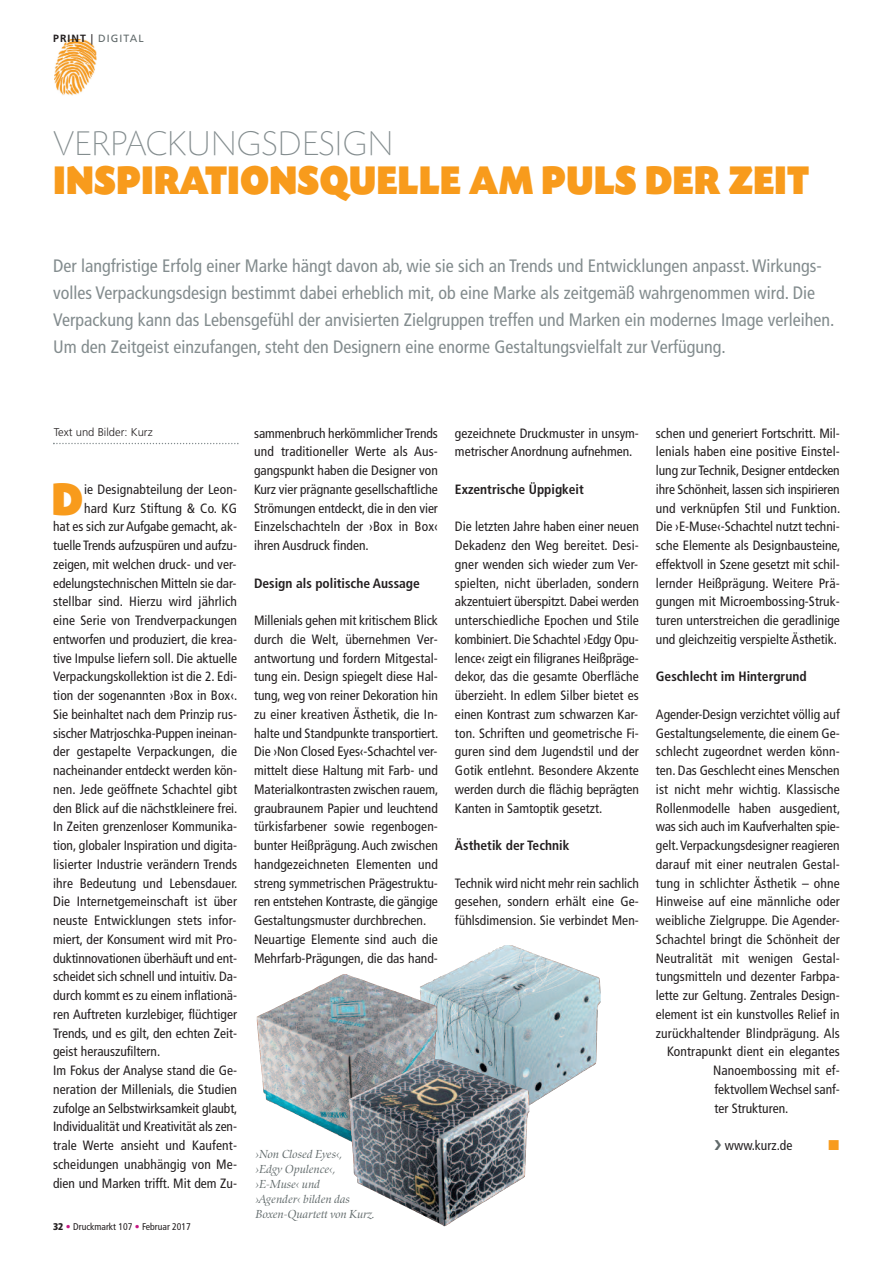
<style>
.page{position:relative;width:893px;height:1263px;background:#fff}
.page>*{position:absolute;margin:0;border:0;box-sizing:border-box;transform-origin:0 0}
.t1{font:48px "Today SB Ultra";color:#f89b1c;scale:.9 1}
.t2{font:42px "Today SB Ultra";color:#f89b1c;scale:.9 1}
.t3{font:300 expanded 36px "Today SB";letter-spacing:-.01em;color:#838c8e}
.t4{font:condensed 18px/27px "Frutiger LT Std";color:#838c8e}
.t5{font:condensed 13.5px/18.8px "Frutiger LT Std";color:#231f20;text-align:justify}
.t6{font:700 condensed 13.5px "Frutiger LT Std";color:#231f20}
.t7{font:italic 12px/15px "Zapf Renais SB";color:#60696a}
.t8{font:300 11.25px "Frutiger LT Std";color:#231f20}
.t9{font:10.5px "Frutiger LT Std";letter-spacing:.1em;color:#60696a}
.t10{font:condensed 9.75px "Frutiger LT Std";color:#231f20}
.s1{font-weight:700;color:#231f20}
.s2{color:#231f20}
.s3{font-weight:900}
.s4{font-family:"Frutiger";font-weight:700;color:#c61882}
.s5{font-family:"Frutiger";color:#c61882}
</style>
<div class="page">
<svg style="left:53px;top:443px;width:186px;height:1px"></svg>
<img style="left:438px;top:945px;width:163px;height:167px">
<img style="left:257px;top:974px;width:181px;height:166px">
<img style="left:348px;top:1059px;width:181px;height:167px">
<img style="left:54px;top:39px;width:43px;height:56px">
<p class="t9" style="left:53px;top:34px;width:92px"><span class="s1">PRINT</span> <span class="s2">|</span> DIGITAL</p>
<h3 class="t3" style="left:53px;top:122px;width:342px">VERPACKUNGSDESIGN</h3>
<h2 class="t2" style="left:53px;top:155px;width:841px">INSPIRATIONSQUELLE AM PULS DER ZEIT</h2>
<p class="t4" style="left:53px;top:254px;width:783px">Der langfristige Erfolg einer Marke hängt davon ab, wie sie sich an Trends und Entwicklungen anpasst.Wirkungs&shy;volles Verpackungsdesign bestimmt dabei erheblich mit, ob eine Marke als zeitgemäß wahrgenommen wird. Die Verpackung kann das Lebensgefühl der anvisierten Zielgruppen treffen und Marken ein modernes Image verleihen.<br>Um den Zeitgeist einzufangen, steht den Designern eine enorme Gestaltungsvielfalt zur Verfügung.</p>
<p class="t8" style="left:54px;top:427px;width:100px">Text und Bilder: Kurz</p>
<h1 class="t1" style="left:52px;top:470px;width:37px">D</h1>
<p class="t5" style="left:84px;top:481px;width:154px">ie Designabteilung der Leon-</p>
<p class="t5" style="left:84px;top:500px;width:154px">hard Kurz Stiftung &amp; Co. KG</p>
<p class="t5" style="left:53px;top:518px;width:185px">hat es sich zur Aufgabe gemacht, ak-</p>
<p class="t5" style="left:53px;top:537px;width:185px">tuelle Trends aufzuspüren und aufzu-</p>
<p class="t5" style="left:53px;top:556px;width:185px">zeigen, mit welchen druck- und ver-</p>
<p class="t5" style="left:53px;top:575px;width:185px">edelungstechnischen Mitteln sie dar-</p>
<p class="t5" style="left:53px;top:593px;width:185px">stellbar sind. Hierzu wird jährlich</p>
<p class="t5" style="left:53px;top:612px;width:185px">eine Serie von Trendverpackungen</p>
<p class="t5" style="left:53px;top:631px;width:185px">entworfen und produziert, die krea-</p>
<p class="t5" style="left:53px;top:650px;width:185px">tive Impulse liefern soll. Die aktuelle</p>
<p class="t5" style="left:53px;top:668px;width:185px">Verpackungskollektion ist die 2. Edi-</p>
<p class="t5" style="left:53px;top:687px;width:186px">tion der sogenannten ›Box in Box‹.</p>
<p class="t5" style="left:53px;top:706px;width:185px">Sie beinhaltet nach dem Prinzip rus-</p>
<p class="t5" style="left:53px;top:725px;width:185px">sischer Matrjoschka-Puppen ineinan-</p>
<p class="t5" style="left:53px;top:743px;width:185px">der gestapelte Verpackungen, die</p>
<p class="t5" style="left:53px;top:762px;width:185px">nacheinander entdeckt werden kön-</p>
<p class="t5" style="left:53px;top:781px;width:185px">nen. Jede geöffnete Schachtel gibt</p>
<p class="t5" style="left:53px;top:800px;width:186px">den Blick auf die nächstkleinere frei.</p>
<p class="t5" style="left:53px;top:818px;width:185px">In Zeiten grenzenloser Kommunika-</p>
<p class="t5" style="left:53px;top:837px;width:185px">tion, globaler Inspiration und digita-</p>
<p class="t5" style="left:53px;top:856px;width:185px">lisierter Industrie verändern Trends</p>
<p class="t5" style="left:53px;top:875px;width:186px">ihre Bedeutung und Lebensdauer.</p>
<p class="t5" style="left:53px;top:893px;width:185px">Die Internetgemeinschaft ist über</p>
<p class="t5" style="left:53px;top:912px;width:185px">neuste Entwicklungen stets infor-</p>
<p class="t5" style="left:53px;top:931px;width:185px">miert, der Konsument wird mit Pro-</p>
<p class="t5" style="left:53px;top:950px;width:185px">duktinnovationen überhäuft und ent-</p>
<p class="t5" style="left:53px;top:968px;width:185px">scheidet sich schnell und intuitiv. Da-</p>
<p class="t5" style="left:53px;top:987px;width:185px">durch kommt es zu einem inflationä-</p>
<p class="t5" style="left:53px;top:1006px;width:185px">ren Auftreten kurzlebiger, flüchtiger</p>
<p class="t5" style="left:53px;top:1025px;width:185px">Trends, und es gilt, den echten Zeit-</p>
<p class="t5" style="left:53px;top:1043px;width:109px">geist herauszufiltern.</p>
<p class="t5" style="left:53px;top:1062px;width:185px">Im Fokus der Analyse stand die Ge-</p>
<p class="t5" style="left:53px;top:1081px;width:185px">neration der Millenials, die Studien</p>
<p class="t5" style="left:53px;top:1100px;width:186px">zufolge an Selbstwirksamkeit glaubt,</p>
<p class="t5" style="left:53px;top:1118px;width:185px">Individualität und Kreativität als zen-</p>
<p class="t5" style="left:53px;top:1137px;width:185px">trale Werte ansieht und Kaufent-</p>
<p class="t5" style="left:53px;top:1156px;width:185px">scheidungen unabhängig von Me-</p>
<p class="t5" style="left:53px;top:1175px;width:185px">dien und Marken trifft. Mit dem Zu-</p>
<p class="t10" style="left:53px;top:1222px;width:139px"><span class="s3">32</span> <span class="s4">•</span> Druckmarkt 107 <span class="s5">•</span> Februar 2017</p>
<p class="t5" style="left:254px;top:424px;width:185px">sammenbruch herkömmlicher Trends und traditioneller Werte als Aus&shy;gangspunkt haben die Designer von Kurz vier prägnante gesellschaftliche Strömungen entdeckt, die in den vier Einzelschachteln der ›Box in Box‹ ihren Ausdruck finden.</p>
<p class="t6" style="left:254px;top:577px;width:167px">Design als politische Aussage</p>
<p class="t5" style="left:254px;top:612px;width:186px;text-align:left">Millenials gehen mit kritischem Blick durch die Welt, übernehmen Ver&shy;antwortung und fordern Mitgestal&shy;tung ein. Design spiegelt diese Hal&shy;tung, weg von reiner Dekoration hin zu einer kreativen Ästhetik, die In&shy;halte und Standpunkte transportiert.<br>Die ›Non Closed Eyes‹-Schachtel ver&shy;mittelt diese Haltung mit Farb- und Materialkontrasten zwischen rauem, graubraunem Papier und leuchtend türkisfarbener sowie regenbogen&shy;bunter Heißprägung. Auch zwischen handgezeichneten Elementen und streng symmetrischen Prägestruktu&shy;ren entstehen Kontraste, die gängige Gestaltungsmuster durchbrechen.<br>Neuartige Elemente sind auch die Mehrfarb-Prägungen, die das hand-</p>
<p class="t5" style="left:455px;top:424px;width:185px">gezeichnete Druckmuster in unsym&shy;metrischer Anordnung aufnehmen.</p>
<p class="t6" style="left:455px;top:484px;width:130px">Exzentrische Üppigkeit</p>
<p class="t5" style="left:455px;top:518px;width:185px">Die letzten Jahre haben einer neuen Dekadenz den Weg bereitet. Desi&shy;gner wenden sich wieder zum Ver&shy;spielten, nicht überladen, sondern akzentuiert überspitzt. Dabei werden unterschiedliche Epochen und Stile kombiniert. Die Schachtel ›Edgy Opu&shy;lence‹ zeigt ein filigranes Heißpräge&shy;dekor, das die gesamte Oberfläche überzieht. In edlem Silber bietet es einen Kontrast zum schwarzen Kar&shy;ton. Schriften und geometrische Fi&shy;guren sind dem Jugendstil und der Gotik entlehnt. Besondere Akzente werden durch die flächig beprägten Kanten in Samtoptik gesetzt.</p>
<p class="t6" style="left:455px;top:840px;width:116px">Ästhetik der Technik</p>
<p class="t5" style="left:455px;top:874px;width:185px">Technik wird nicht mehr rein sachlich gesehen, sondern erhält eine Ge&shy;fühlsdimension. Sie verbindet Men-</p>
<p class="t7" style="left:256px;top:1146px;width:120px">›Non Closed Eyes‹,<br>›Edgy Opulence‹, ›E-Muse‹ und<br>›Agender‹ bilden das<br>Boxen-Quartett von Kurz.</p>
<p class="t5" style="left:656px;top:424px;width:186px">schen und generiert Fortschritt. Mil&shy;lenials haben eine positive Einstel&shy;lung zur Technik, Designer entdecken ihre Schönheit, lassen sich inspirieren und verknüpfen Stil und Funktion.<br>Die ›E-Muse‹-Schachtel nutzt techni&shy;sche Elemente als Designbausteine, effektvoll in Szene gesetzt mit schil&shy;lernder Heißprägung. Weitere Prä&shy;gungen mit Microembossing-Struk&shy;turen unterstreichen die geradlinige und gleichzeitig verspielte Ästhetik.</p>
<p class="t6" style="left:656px;top:671px;width:152px">Geschlecht im Hintergrund</p>
<p class="t5" style="left:656px;top:706px;width:185px">Agender-Design verzichtet völlig auf</p>
<p class="t5" style="left:656px;top:724px;width:185px">Gestaltungselemente, die einem Ge-</p>
<p class="t5" style="left:656px;top:743px;width:185px">schlecht zugeordnet werden könn-</p>
<p class="t5" style="left:656px;top:762px;width:185px">ten. Das Geschlecht eines Menschen</p>
<p class="t5" style="left:656px;top:781px;width:185px">ist nicht mehr wichtig. Klassische</p>
<p class="t5" style="left:656px;top:799px;width:186px">Rollenmodelle haben ausgedient,</p>
<p class="t5" style="left:656px;top:818px;width:185px">was sich auch im Kaufverhalten spie-</p>
<p class="t5" style="left:656px;top:837px;width:185px">gelt.Verpackungsdesigner reagieren</p>
<p class="t5" style="left:656px;top:856px;width:185px">darauf mit einer neutralen Gestal-</p>
<p class="t5" style="left:656px;top:874px;width:185px">tung in schlichter Ästhetik – ohne</p>
<p class="t5" style="left:656px;top:893px;width:185px">Hinweise auf eine männliche oder</p>
<p class="t5" style="left:656px;top:912px;width:185px">weibliche Zielgruppe. Die Agender-</p>
<p class="t5" style="left:656px;top:931px;width:185px">Schachtel bringt die Schönheit der</p>
<p class="t5" style="left:656px;top:949px;width:185px">Neutralität mit wenigen Gestal-</p>
<p class="t5" style="left:656px;top:968px;width:185px">tungsmitteln und dezenter Farbpa-</p>
<p class="t5" style="left:656px;top:987px;width:185px">lette zur Geltung. Zentrales Design-</p>
<p class="t5" style="left:656px;top:1006px;width:185px">element ist ein kunstvolles Relief in</p>
<p class="t5" style="left:656px;top:1024px;width:185px">zurückhaltender Blindprägung. Als</p>
<p class="t5" style="left:667px;top:1043px;width:174px">Kontrapunkt dient ein elegantes</p>
<p class="t5" style="left:713px;top:1062px;width:128px">Nanoembossing mit ef-</p>
<p class="t5" style="left:715px;top:1081px;width:127px">fektvollemWechsel sanf-</p>
<p class="t5" style="left:715px;top:1099px;width:75px">ter Strukturen.</p>
<p class="t5" style="left:725px;top:1137px;width:69px">www.kurz.de</p>
</div>
